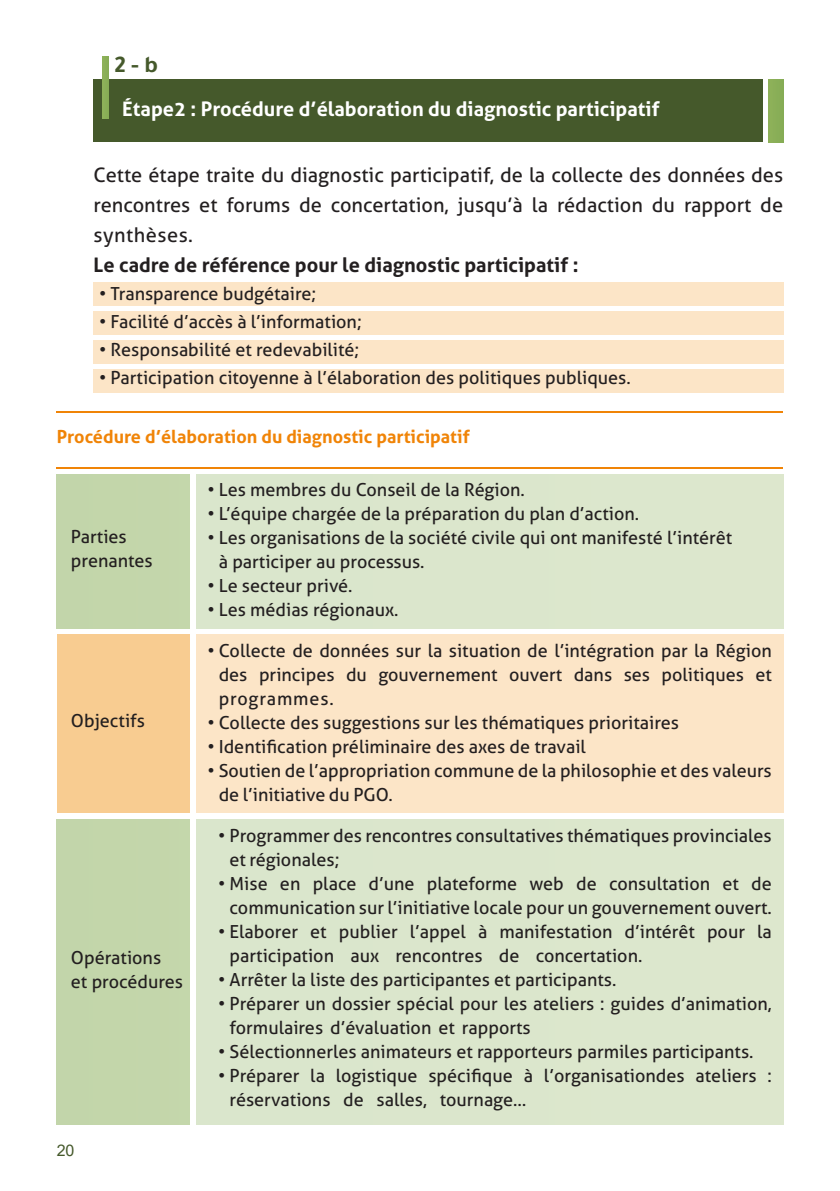
<style>
.page{position:relative;width:840px;height:1191px;background:#fff}
.page>*{position:absolute;margin:0;border:0;box-sizing:border-box;transform-origin:0 0}
.t1{font:700 24px "Tajawal";color:#45592b}
.t2{font:20px/30px "Aller";color:#231f20;text-align:justify}
.t3{font:700 20px "Aller";color:#fff}
.t4{font:700 20px "Aller";color:#231f20}
.les_téri{font:18px/24px "Aller";color:#231f20}
.t5{font:700 18px "Aller";color:#f08407}
.t6{font:16px "Arial";color:#45592b}
</style>
<div class="page">
<div style="left:94px;top:282px;width:689px;height:23px;background:#fce5c7"></div>
<div style="left:94px;top:340px;width:689px;height:23px;background:#fce5c7"></div>
<div style="left:94px;top:311px;width:689px;height:23px;background:#fce5c7"></div>
<div style="left:94px;top:369px;width:689px;height:24px;background:#fce5c7"></div>
<div style="left:93px;top:80px;width:668px;height:62px;background:#45592b"></div>
<div style="left:768px;top:80px;width:14px;height:62px;background:#8aaf57"></div>
<div style="left:103px;top:57px;width:5px;height:61px;background:#8aaf58"></div>
<div style="left:196px;top:474px;width:586px;height:154px;background:#dbe6cc"></div>
<div style="left:196px;top:635px;width:586px;height:178px;background:#fce5c7"></div>
<div style="left:196px;top:819px;width:586px;height:305px;background:#dbe6cc"></div>
<div style="left:57px;top:474px;width:132px;height:154px;background:#c3d6aa"></div>
<div style="left:57px;top:635px;width:132px;height:178px;background:#f8cc91"></div>
<div style="left:57px;top:819px;width:132px;height:305px;background:#c3d6aa"></div>
<hr style="left:57px;top:466px;width:725px;height:2px;background:#f08407">
<hr style="left:57px;top:411px;width:725px;height:2px;background:#f08407">
<p class="t1" style="left:115px;top:47px;width:45px">2 - b</p>
<p class="t3" style="left:122px;top:97px;width:538px">Étape2 : Procédure d’élaboration du diagnostic participatif</p>
<p class="t2" style="left:94px;top:160px;width:690px">Cette étape traite du diagnostic participatif, de la collecte des données des rencontres et forums de concertation, jusqu’à la rédaction du rapport de synthèses.</p>
<p class="t4" style="left:94px;top:252px;width:486px">Le cadre de référence pour le diagnostic participatif :</p>
<p class="les_téri" style="left:99px;top:281px;width:218px">• Transparence budgétaire;</p>
<p class="les_téri" style="left:99px;top:309px;width:264px">• Facilité d’accès à l’information;</p>
<p class="les_téri" style="left:99px;top:337px;width:261px">• Responsabilité et redevabilité;</p>
<p class="les_téri" style="left:99px;top:365px;width:532px">• Participation citoyenne à l’élaboration des politiques publiques.</p>
<p class="t5" style="left:57px;top:426px;width:414px">Procédure d’élaboration du diagnostic participatif</p>
<p class="les_téri" style="left:207px;top:478px;width:319px">• Les membres du Conseil de la Région.</p>
<p class="les_téri" style="left:207px;top:502px;width:433px">• L’équipe chargée de la préparation du plan d’action.</p>
<p class="les_téri" style="left:207px;top:526px;width:526px">• Les organisations de la société civile qui ont manifesté l’intérêt</p>
<p class="les_téri" style="left:219px;top:550px;width:207px">à participer au processus.</p>
<p class="les_téri" style="left:207px;top:574px;width:147px">• Le secteur privé.</p>
<p class="les_téri" style="left:207px;top:598px;width:193px">• Les médias régionaux.</p>
<p class="les_téri" style="left:219px;top:638px;width:554px;text-align:justify;text-indent:-11px">• Collecte de données sur la situation de l’intégration par la Région des principes du gouvernement ouvert dans ses politiques et programmes.</p>
<p class="les_téri" style="left:207px;top:710px;width:473px">• Collecte des suggestions sur les thématiques prioritaires</p>
<p class="les_téri" style="left:207px;top:734px;width:380px">• Identification préliminaire des axes de travail</p>
<p class="les_téri" style="left:219px;top:758px;width:554px;text-indent:-11px">• Soutien de l’appropriation commune de la philosophie et des valeurs de l’initiative du PGO.</p>
<p class="les_téri" style="left:229px;top:823px;width:543px;text-indent:-11px">• Programmer des rencontres consultatives thématiques provinciales et régionales;</p>
<p class="les_téri" style="left:218px;top:871px;width:554px;text-align:right">• Mise en place d’une plateforme web de consultation et de communication sur l’initiative locale pour un gouvernement ouvert.</p>
<p class="les_téri" style="left:229px;top:919px;width:543px;text-indent:-11px">• Elaborer et publier l’appel à manifestation d’intérêt pour la participation aux rencontres de concertation.</p>
<p class="les_téri" style="left:218px;top:967px;width:399px">• Arrêter la liste des participantes et participants.</p>
<p class="les_téri" style="left:229px;top:991px;width:543px;text-indent:-11px">• Préparer un dossier spécial pour les ateliers : guides d’animation, formulaires d’évaluation et rapports</p>
<p class="les_téri" style="left:218px;top:1039px;width:536px">• Sélectionnerles animateurs et rapporteurs parmiles participants.</p>
<p class="les_téri" style="left:229px;top:1063px;width:543px;text-indent:-11px">• Préparer la logistique spécifique à l’organisationdes ateliers : réservations de salles, tournage…</p>
<p class="les_téri" style="left:71px;top:524px;width:83px">Parties prenantes</p>
<p class="les_téri" style="left:71px;top:709px;width:75px">Objectifs</p>
<p class="les_téri" style="left:71px;top:945px;width:92px">Opérations</p>
<p class="les_téri" style="left:71px;top:969px;width:114px">et procédures</p>
<p class="t6" style="left:57px;top:1139px;width:19px">20</p>
</div>
